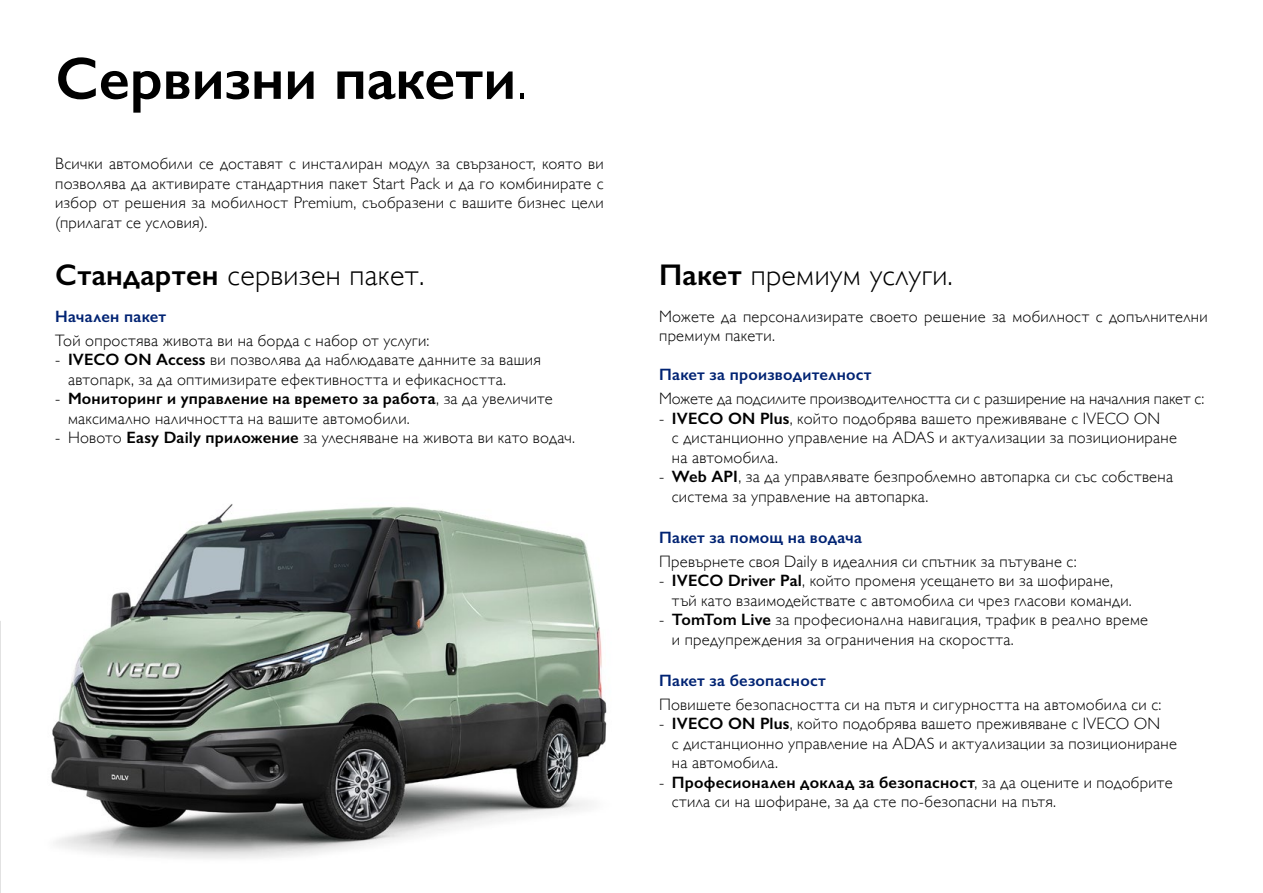
<style>
.page{position:relative;width:1263px;height:893px;background:#fff}
.page>*{position:absolute;margin:0;border:0;box-sizing:border-box;transform-origin:0 0}
.t1{font:600 60px "Gill Sans";color:#000}
.t2{font:300 30px "Gill Sans";letter-spacing:.01em;color:#000}
.t3{font:300 16.5px/19.5px "Gill Sans";letter-spacing:.015em;color:#000}
.t4{font:600 16.5px "Gill Sans";letter-spacing:.015em;color:#002373}
.t5{font:300 16.5px "Gill Sans";letter-spacing:-.005em;color:#000}
.s1{font-weight:300}
.s2{font-weight:600}
</style>
<div class="page">
<img style="left:0;top:504px;width:607px;height:389px">
<h1 class="t1" style="left:55px;top:42px;width:473px">Сервизни пакети<span class="s1">.</span></h1>
<p class="t3" style="left:55px;top:153px;width:550px;text-align:justify">Всички автомобили се доставят с инсталиран модул за свързаност, която ви позволява да активирате стандартния пакет Start Pack и да го комбинирате с избор от решения за мобилност Premium, съобразени с вашите бизнес цели (прилагат се условия).</p>
<h2 class="t2" style="left:55px;top:252px;width:371px"><span class="s2">Стандартен</span> сервизен пакет.</h2>
<p class="t4" style="left:55px;top:306px;width:113px">Начален пакет</p>
<p class="t3" style="left:55px;top:330px;width:376px">Той опростява живота ви на борда с набор от услуги:</p>
<p class="t3" style="left:68px;top:351px;width:474px;text-indent:-13px">- <span class="s2">IVECO ON Access</span> ви позволява да наблюдавате данните за вашия автопарк, за да оптимизирате ефективността и ефикасността.</p>
<p class="t3" style="left:68px;top:390px;width:486px;text-indent:-13px">- <span class="s2">Мониторинг и управление на времето за работа</span>, за да увеличите максимално наличността на вашите автомобили.</p>
<p class="t3" style="left:55px;top:429px;width:521px">- Новото <span class="s2">Easy Daily приложение</span> за улесняване на живота ви като водач.</p>
<h2 class="t2" style="left:659px;top:252px;width:295px"><span class="s2">Пакет</span> премиум услуги.</h2>
<p class="t3" style="left:659px;top:306px;width:550px">Можете да персонализирате своето решение за мобилност с допълнителни премиум пакети.</p>
<p class="t4" style="left:659px;top:365px;width:214px">Пакет за производителност</p>
<p class="t5" style="left:659px;top:386px;width:547px">Можете да подсилите производителността си с разширение на началния пакет с:</p>
<p class="t3" style="left:672px;top:410px;width:506px;text-indent:-13px">- <span class="s2">IVECO ON Plus</span>, който подобрява вашето преживяване с IVECO ON<br>с дистанционно управление на ADAS и актуализации за позициониране на автомобила.</p>
<p class="t3" style="left:672px;top:468px;width:503px;text-indent:-13px">- <span class="s2">Web API</span>, за да управлявате безпроблемно автопарка си със собствена система за управление на автопарка.</p>
<p class="t4" style="left:659px;top:527px;width:204px">Пакет за помощ на водача</p>
<p class="t3" style="left:659px;top:551px;width:419px">Превърнете своя Daily в идеалния си спътник за пътуване с:</p>
<p class="t3" style="left:672px;top:572px;width:461px;text-indent:-13px">- <span class="s2">IVECO Driver Pal</span>, който променя усещането ви за шофиране, тъй като взаимодействате с автомобила си чрез гласови команди.</p>
<p class="t3" style="left:672px;top:611px;width:478px;text-indent:-13px">- <span class="s2">TomTom Live</span> за професионална навигация, трафик в реално време и предупреждения за ограничения на скоростта.</p>
<p class="t4" style="left:659px;top:670px;width:168px">Пакет за безопасност</p>
<p class="t3" style="left:659px;top:694px;width:504px">Повишете безопасността си на пътя и сигурността на автомобила си с:</p>
<p class="t3" style="left:672px;top:715px;width:506px;text-indent:-13px">- <span class="s2">IVECO ON Plus</span>, който подобрява вашето преживяване с IVECO ON<br>с дистанционно управление на ADAS и актуализации за позициониране на автомобила.</p>
<p class="t3" style="left:672px;top:773px;width:502px;text-indent:-13px">- <span class="s2">Професионален доклад за безопасност</span>, за да оцените и подобрите стила си на шофиране, за да сте по-безопасни на пътя.</p>
</div>
